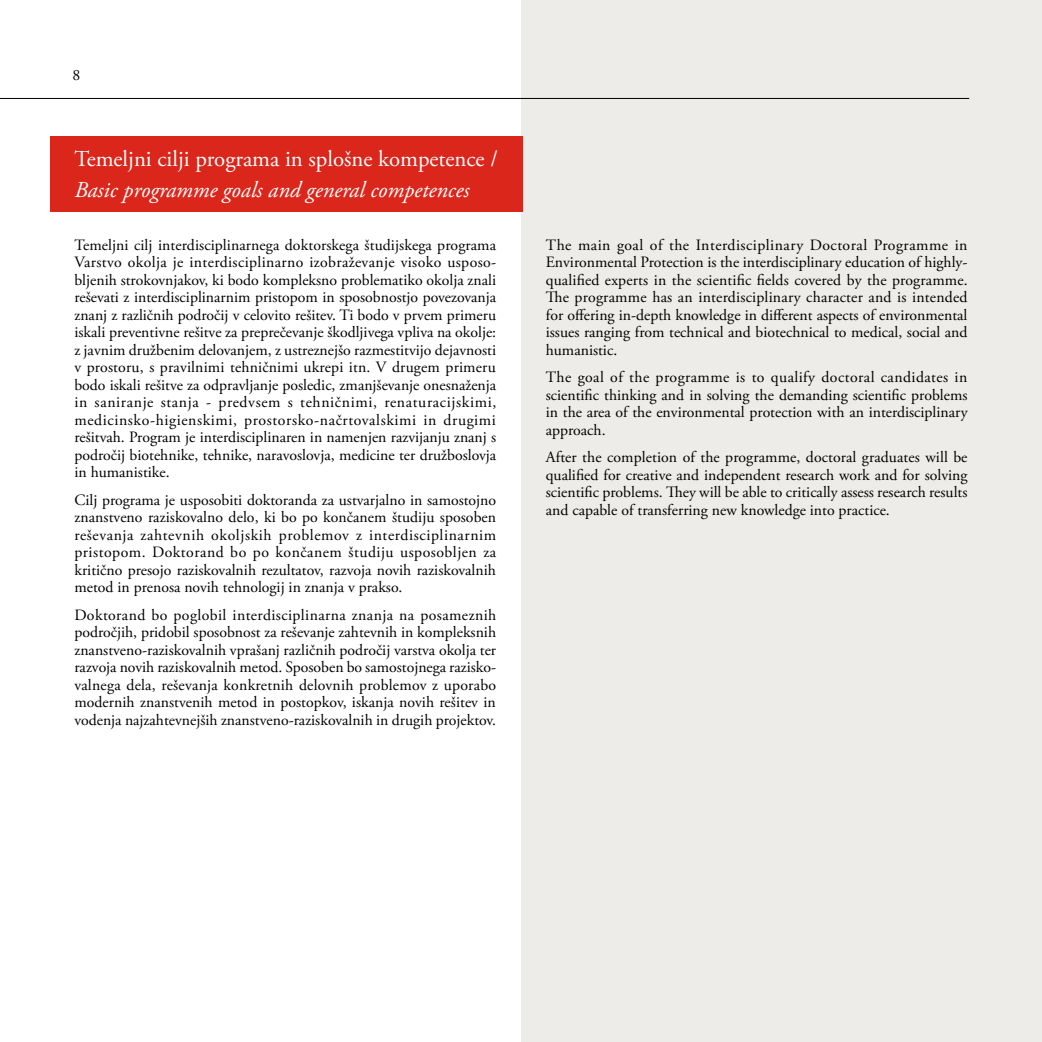
<style>
.page{position:relative;width:1042px;height:1042px;background:#fff}
.page>*{position:absolute;margin:0;border:0;box-sizing:border-box;transform-origin:0 0}
.t1{font:22.75px "Adobe Garamond Pro";color:#fff}
.t2{font:italic 22.75px "Adobe Garamond Pro";color:#fff}
.t3{font:15.75px/17.5px "Adobe Garamond Pro";color:#000;text-align:justify}
</style>
<div class="page">
<div style="left:521px;top:0;width:521px;height:1042px;background:#edece8"></div>
<hr style="left:0;top:98px;width:969px;height:1px;background:#000">
<div style="left:50px;top:137px;width:472px;height:75px;background:#db261b"></div>
<p class="t3" style="left:72px;top:67px;width:9px">8</p>
<h1 class="t1" style="left:74px;top:145px;width:425px">Temeljni cilji programa in splošne kompetence /</h1>
<h1 class="t2" style="left:74px;top:176px;width:396px">Basic programme goals and general competences</h1>
<p class="t3" style="left:74px;top:237px;width:423px">Temeljni cilj interdisciplinarnega doktorskega študijskega programa Varstvo okolja je interdisciplinarno izobraževanje visoko usposo&shy;bljenih strokovnjakov, ki bodo kompleksno problematiko okolja znali reševati z interdisciplinarnim pristopom in sposobnostjo povezovanja znanj z različnih področij v celovito rešitev. Ti bodo v prvem primeru iskali preventivne rešitve za preprečevanje škodljivega vpliva na okolje: z javnim družbenim delovanjem, z ustreznejšo razmestitvijo dejavnosti v prostoru, s pravilnimi tehničnimi ukrepi itn. V drugem primeru bodo iskali rešitve za odpravljanje posledic, zmanjševanje onesnaženja in saniranje stanja - predvsem s tehničnimi, renaturacijskimi, medicinsko-higienskimi, prostorsko-načrtovalskimi in drugimi rešitvah. Program je interdisciplinaren in namenjen razvijanju znanj s področij biotehnike, tehnike, naravoslovja, medicine ter družboslovja in humanistike.</p>
<p class="t3" style="left:74px;top:492px;width:423px">Cilj programa je usposobiti doktoranda za ustvarjalno in samostojno znanstveno raziskovalno delo, ki bo po končanem študiju sposoben reševanja zahtevnih okoljskih problemov z interdisciplinarnim pristopom. Doktorand bo po končanem študiju usposobljen za kritično presojo raziskovalnih rezultatov, razvoja novih raziskovalnih metod in prenosa novih tehnologij in znanja v prakso.</p>
<p class="t3" style="left:74px;top:606px;width:423px">Doktorand bo poglobil interdisciplinarna znanja na posameznih področjih, pridobil sposobnost za reševanje zahtevnih in kompleksnih znanstveno-raziskovalnih vprašanj različnih področij varstva okolja ter razvoja novih raziskovalnih metod. Sposoben bo samostojnega razisko&shy;valnega dela, reševanja konkretnih delovnih problemov z uporabo modernih znanstvenih metod in postopkov, iskanja novih rešitev in vodenja najzahtevnejših znanstveno-raziskovalnih in drugih projektov.</p>
<p class="t3" style="left:546px;top:237px;width:423px">The main goal of the Interdisciplinary Doctoral Programme in Environmental Protection is the interdisciplinary education of highly&shy;qualified experts in the scientific fields covered by the programme.<br>The programme has an interdisciplinary character and is intended for offering in-depth knowledge in different aspects of environmental issues ranging from technical and biotechnical to medical, social and humanistic.</p>
<p class="t3" style="left:546px;top:369px;width:423px">The goal of the programme is to qualify doctoral candidates in scientific thinking and in solving the demanding scientific problems in the area of the environmental protection with an interdisciplinary approach.</p>
<p class="t3" style="left:546px;top:449px;width:423px">After the completion of the programme, doctoral graduates will be qualified for creative and independent research work and for solving scientific problems. They will be able to critically assess research results and capable of transferring new knowledge into practice.</p>
</div>
